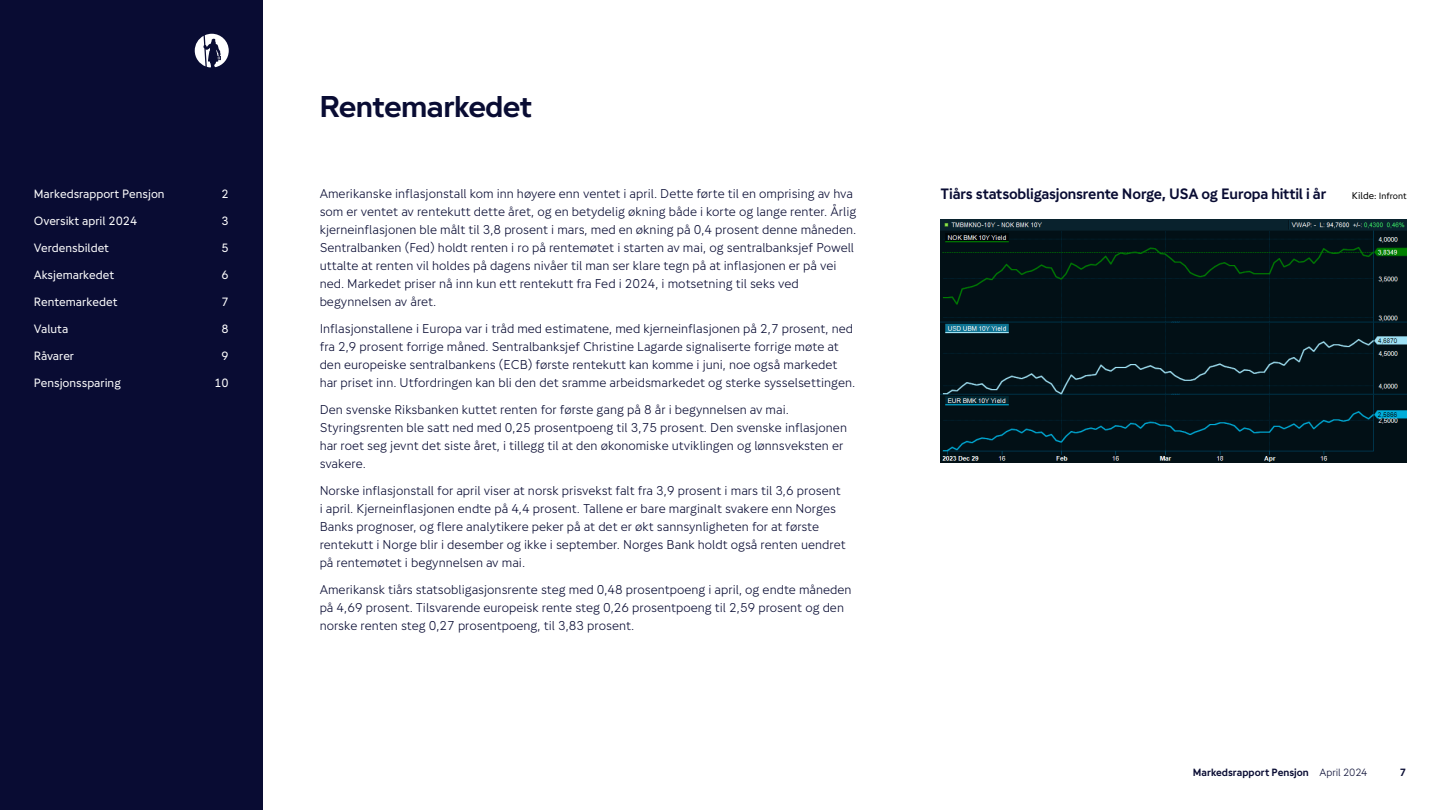
<style>
.page{position:relative;width:1440px;height:810px;background:#fff}
.page>*{position:absolute;margin:0;border:0;box-sizing:border-box;transform-origin:0 0}
.H1_Kapitteltittel{font:30px "Gjensidige Display";letter-spacing:-.015em;color:#090c33}
.H2_Mellomtittel{font:700 15px "Gjensidige Type";letter-spacing:-.015em;color:#090c33}
.P_Brødtekst{font:300 12.75px/18px "Gjensidige Type";color:#090c33}
.t1{font:12px "Gjensidige Type";color:#fff}
.t2{font:700 10.5px "Gjensidige Type";color:#090c33}
.H2_Mellomtittel-2{font:9px "Gjensidige Type";color:#000}
.s1{font-size:9.75px}
.s2{font-weight:300}
</style>
<div class="page">
<div style="left:0;top:0;width:262px;height:810px;background:#090c33"></div>
<svg style="left:195px;top:34px;width:34px;height:33px"></svg>
<img style="left:941px;top:219px;width:466px;height:244px">
<p class="t1" style="left:34px;top:187px;width:132px">Markedsrapport Pensjon</p>
<p class="t1" style="left:222px;top:187px;width:9px">2</p>
<p class="t1" style="left:34px;top:214px;width:105px">Oversikt april 2024</p>
<p class="t1" style="left:222px;top:214px;width:9px">3</p>
<p class="t1" style="left:34px;top:241px;width:77px">Verdensbildet</p>
<p class="t1" style="left:222px;top:241px;width:9px">5</p>
<p class="t1" style="left:34px;top:268px;width:82px">Aksjemarkedet</p>
<p class="t1" style="left:222px;top:268px;width:9px">6</p>
<p class="t1" style="left:34px;top:295px;width:85px">Rentemarkedet</p>
<p class="t1" style="left:222px;top:295px;width:9px">7</p>
<p class="t1" style="left:34px;top:322px;width:36px">Valuta</p>
<p class="t1" style="left:222px;top:322px;width:9px">8</p>
<p class="t1" style="left:34px;top:349px;width:42px">Råvarer</p>
<p class="t1" style="left:222px;top:349px;width:9px">9</p>
<p class="t1" style="left:34px;top:376px;width:89px">Pensjonssparing</p>
<p class="t1" style="left:214px;top:376px;width:16px">10</p>
<p class="H1_Kapitteltittel" style="left:320px;top:89px;width:214px">Rentemarkedet</p>
<p class="P_Brødtekst" style="left:320px;top:184px;width:538px">Amerikanske inflasjonstall kom inn høyere enn ventet i april. Dette førte til en omprising av hva som er ventet av rentekutt dette året, og en betydelig økning både i korte og lange renter. Årlig kjerneinflasjonen ble målt til 3,8 prosent i mars, med en økning på 0,4 prosent denne måneden.<br>Sentralbanken (Fed) holdt renten i ro på rentemøtet i starten av mai, og sentralbanksjef Powell uttalte at renten vil holdes på dagens nivåer til man ser klare tegn på at inflasjonen er på vei ned. Markedet priser nå inn kun ett rentekutt fra Fed i 2024, i motsetning til seks ved begynnelsen av året.</p>
<p class="P_Brødtekst" style="left:320px;top:319px;width:537px">Inflasjonstallene i Europa var i tråd med estimatene, med kjerneinflasjonen på 2,7 prosent, ned fra 2,9 prosent forrige måned. Sentralbanksjef Christine Lagarde signaliserte forrige møte at den europeiske sentralbankens (ECB) første rentekutt kan komme i juni, noe også markedet har priset inn. Utfordringen kan bli den det sramme arbeidsmarkedet og sterke sysselsettingen.</p>
<p class="P_Brødtekst" style="left:320px;top:400px;width:529px">Den svenske Riksbanken kuttet renten for første gang på 8 år i begynnelsen av mai.<br>Styringsrenten ble satt ned med 0,25 prosentpoeng til 3,75 prosent. Den svenske inflasjonen har roet seg jevnt det siste året, i tillegg til at den økonomiske utviklingen og lønnsveksten er svakere.</p>
<p class="P_Brødtekst" style="left:320px;top:481px;width:528px">Norske inflasjonstall for april viser at norsk prisvekst falt fra 3,9 prosent i mars til 3,6 prosent i april. Kjerneinflasjonen endte på 4,4 prosent. Tallene er bare marginalt svakere enn Norges Banks prognoser, og flere analytikere peker på at det er økt sannsynligheten for at første rentekutt i Norge blir i desember og ikke i september. Norges Bank holdt også renten uendret på rentemøtet i begynnelsen av mai.</p>
<p class="P_Brødtekst" style="left:320px;top:580px;width:533px">Amerikansk tiårs statsobligasjonsrente steg med 0,48 prosentpoeng i april, og endte måneden på 4,69 prosent. Tilsvarende europeisk rente steg 0,26 prosentpoeng til 2,59 prosent og den norske renten steg 0,27 prosentpoeng, til 3,83 prosent.</p>
<p class="H2_Mellomtittel" style="left:941px;top:185px;width:387px">Tiårs statsobligasjonsrente Norge, USA og Europa hittil i år</p>
<p class="H2_Mellomtittel-2" style="left:1352px;top:190px;width:56px"><span class="s1">Kilde:</span> Infront</p>
<p class="t2" style="left:1193px;top:766px;width:176px">Markedsrapport Pensjon <span class="s2">April 2024</span></p>
<p class="t2" style="left:1400px;top:766px;width:8px">7</p>
</div>
